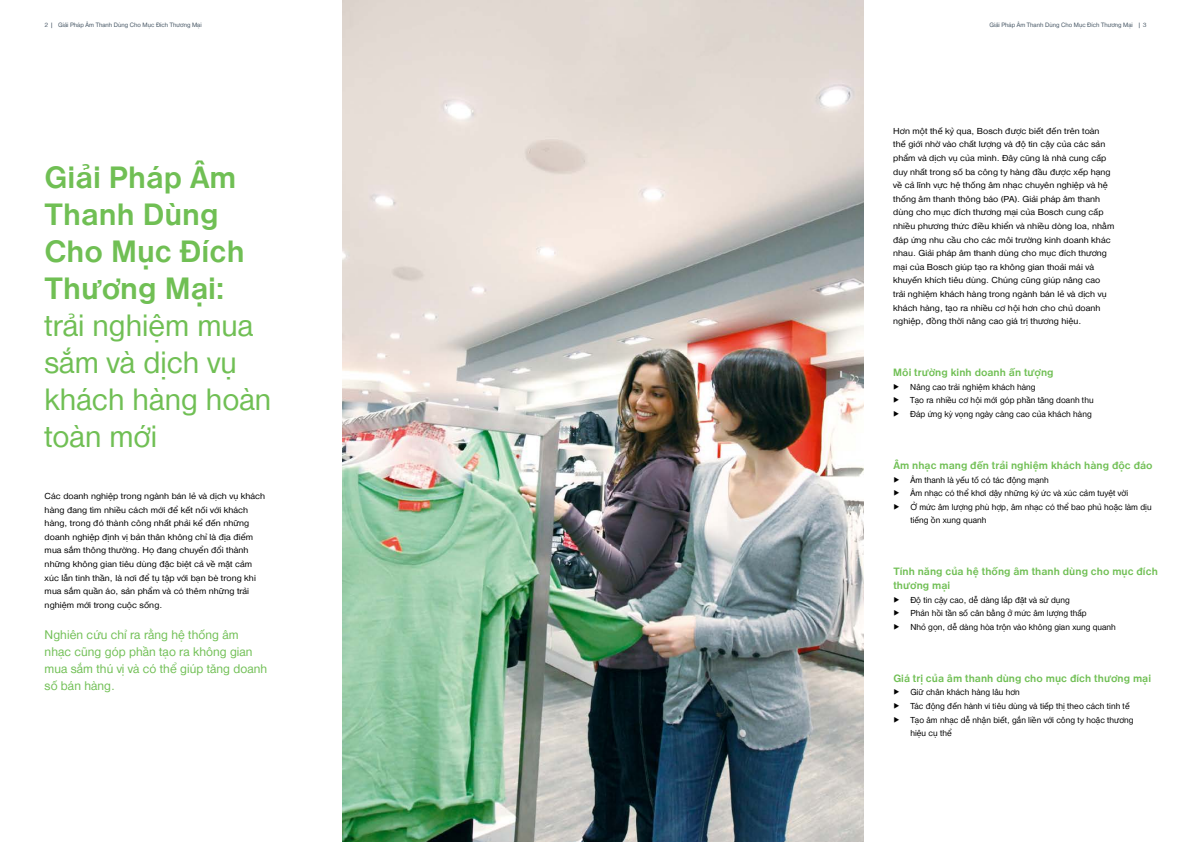
<style>
.page{position:relative;width:1191px;height:842px;background:#fff}
.page>*{position:absolute;margin:0;border:0;box-sizing:border-box;transform-origin:0 0}
.t1{font:32px/37px "Nimbus San VND";color:#70bf54}
.t2{font:700 32px/37px "Nimbus San VND";color:#70bf54}
.t3{font:13px/17px "Nimbus San VND";letter-spacing:.005em;color:#70bf54}
.t4{font:700 11px/13.6px "Nimbus San VND";letter-spacing:.005em;color:#70bf54}
.t5{font:9px/13.6px "Nimbus San VND";letter-spacing:.005em;color:#000;scale:1.08 1}
.t6{font:9px/13.6px "Nimbus San VND";letter-spacing:.005em;color:#000}
.t7{font:6.5px "Nimbus San VND";color:#475765}
.s1{font-family:"Bosch Sans"}
</style>
<div class="page">
<img style="left:342px;top:0;width:521px;height:842px">
<p class="t7" style="left:45px;top:20px;width:158px">2 | Giải Pháp Âm Thanh Dùng Cho Mục Đích Thương Mại</p>
<p class="t7" style="left:989px;top:20px;width:158px">Giải Pháp Âm Thanh Dùng Cho Mục Đích Thương Mại | 3</p>
<h1 class="t2" style="left:45px;top:157px;width:201px">Giải Pháp Âm<br>Thanh Dùng<br>Cho Mục Đích<br>Thương Mại:</h1>
<h1 class="t1" style="left:45px;top:305px;width:228px">trải nghiệm mua sắm và dịch vụ khách hàng hoàn toàn mới</h1>
<p class="t5" style="left:45px;top:489px;width:206px">Các doanh nghiệp trong ngành bán lẻ và dịch vụ khách hàng đang tìm nhiều cách mới để kết nối với khách hàng, trong đó thành công nhất phải kể đến những doanh nghiệp định vị bản thân không chỉ là địa điểm mua sắm thông thường. Họ đang chuyển đổi thành những không gian tiêu dùng đặc biệt cả về mặt cảm xúc lẫn tinh thần, là nơi để tụ tập với bạn bè trong khi mua sắm quần áo, sản phẩm và có thêm những trải nghiệm mới trong cuộc sống.</p>
<h2 class="t3" style="left:45px;top:625px;width:224px">Nghiên cứu chỉ ra rằng hệ thống âm nhạc cũng góp phần tạo ra không gian mua sắm thú vị và có thể giúp tăng doanh số bán hàng.</h2>
<p class="t5" style="left:893px;top:124px;width:206px">Hơn một thế kỷ qua, Bosch được biết đến trên toàn thế giới nhờ vào chất lượng và độ tin cậy của các sản phẩm và dịch vụ của mình. Đây cũng là nhà cung cấp duy nhất trong số ba công ty hàng đầu được xếp hạng về cả lĩnh vực hệ thống âm nhạc chuyên nghiệp và hệ thống âm thanh thông báo (PA). Giải pháp âm thanh dùng cho mục đích thương mại của Bosch cung cấp nhiều phương thức điều khiển và nhiều dòng loa, nhằm đáp ứng nhu cầu cho các môi trường kinh doanh khác nhau. Giải pháp âm thanh dùng cho mục đích thương mại của Bosch giúp tạo ra không gian thoải mái và khuyến khích tiêu dùng. Chúng cũng giúp nâng cao trải nghiệm khách hàng trong ngành bán lẻ và dịch vụ khách hàng, tạo ra nhiều cơ hội hơn cho chủ doanh nghiệp, đồng thời nâng cao giá trị thương hiệu.</p>
<p class="t4" style="left:893px;top:365px;width:162px">Môi trường kinh doanh ấn tượng</p>
<p class="t6" style="left:893px;top:380px;width:202px"><span class="s1">▶</span> Nâng cao trải nghiệm khách hàng<br><span class="s1">▶</span> Tạo ra nhiều cơ hội mới góp phần tăng doanh thu <span class="s1">▶</span> Đáp ứng kỳ vọng ngày càng cao của khách hàng</p>
<p class="t4" style="left:893px;top:458px;width:261px">Âm nhạc mang đến trải nghiệm khách hàng độc đáo</p>
<p class="t6" style="left:893px;top:472px;width:157px"><span class="s1">▶</span> Âm thanh là yếu tố có tác động mạnh</p>
<p class="t6" style="left:893px;top:486px;width:236px"><span class="s1">▶</span> Âm nhạc có thể khơi dậy những ký ức và xúc cảm tuyệt vời</p>
<p class="t6" style="left:893px;top:500px;width:260px"><span class="s1">▶</span> Ở mức âm lượng phù hợp, âm nhạc có thể bao phủ hoặc làm dịu</p>
<p class="t6" style="left:910px;top:513px;width:78px">tiếng ồn xung quanh</p>
<p class="t4" style="left:893px;top:564px;width:266px">Tính năng của hệ thống âm thanh dùng cho mục đích thương mại</p>
<p class="t6" style="left:893px;top:592px;width:224px"><span class="s1">▶</span> Độ tin cậy cao, dễ dàng lắp đặt và sử dụng<br><span class="s1">▶</span> Phản hồi tần số cân bằng ở mức âm lượng thấp<br><span class="s1">▶</span> Nhỏ gọn, dễ dàng hòa trộn vào không gian xung quanh</p>
<p class="t4" style="left:893px;top:671px;width:259px">Giá trị của âm thanh dùng cho mục đích thương mại</p>
<p class="t6" style="left:893px;top:685px;width:128px"><span class="s1">▶</span> Giữ chân khách hàng lâu hơn</p>
<p class="t6" style="left:893px;top:699px;width:238px"><span class="s1">▶</span> Tác động đến hành vi tiêu dùng và tiếp thị theo cách tinh tế</p>
<p class="t6" style="left:893px;top:712px;width:242px"><span class="s1">▶</span> Tạo âm nhạc dễ nhận biết, gắn liền với công ty hoặc thương</p>
<p class="t6" style="left:910px;top:726px;width:43px">hiệu cụ thể</p>
</div>
